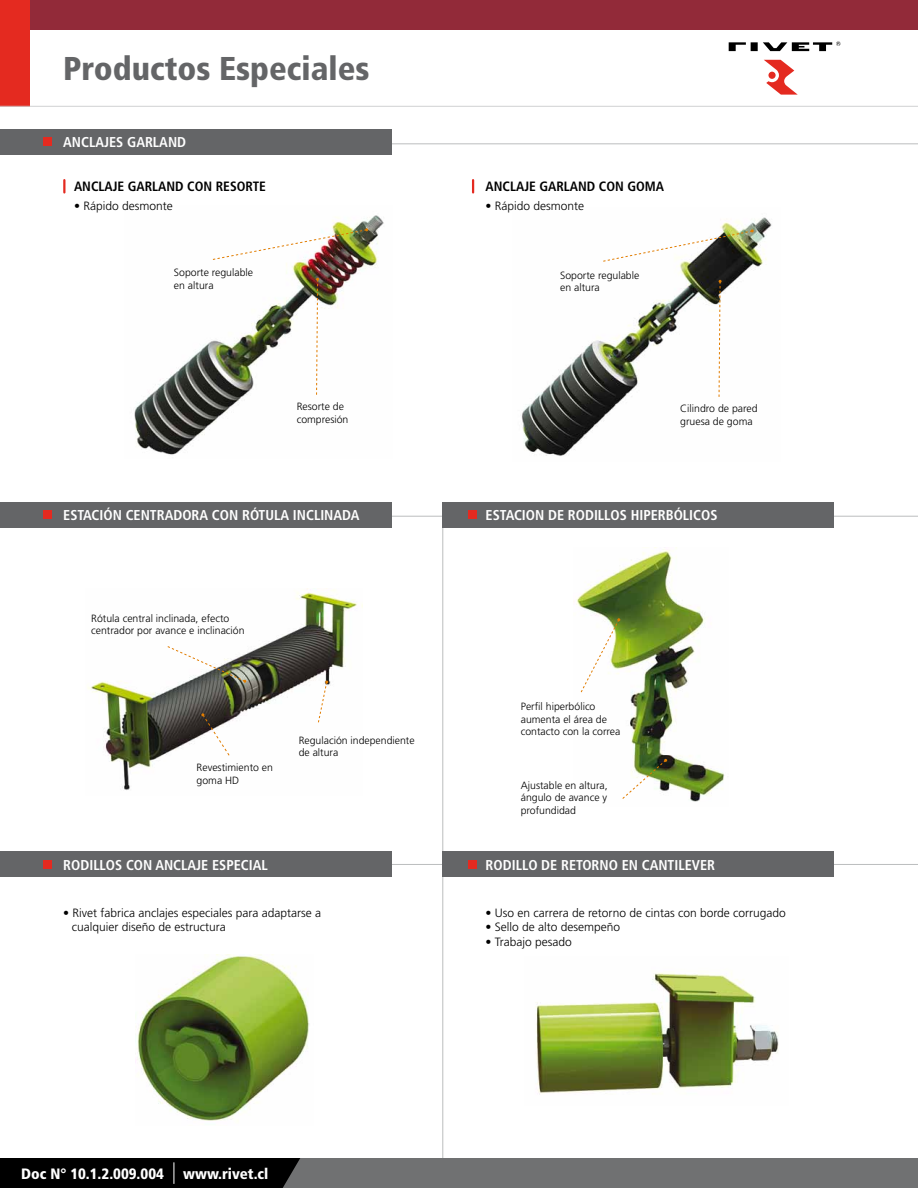
<style>
.page{position:relative;width:918px;height:1188px;background:#fff}
.page>*{position:absolute;margin:0;border:0;box-sizing:border-box;transform-origin:0 0}
.t1{font:900 condensed 33px "Frutiger LT Std";color:#646567}
.t2{font:900 condensed 15px "Frutiger LT Std";color:#fff}
.t3{font:700 condensed 14.25px "Frutiger LT Std";color:#fff}
.t4{font:700 condensed 13.5px "Frutiger LT Std";color:#000}
.t5{font:300 12px/14.4px "Frutiger LT Std";color:#000}
.t6{font:300 10.5px/12.6px "Frutiger LT Std";color:#000}
</style>
<div class="page">
<img style="left:521px;top:217px;width:251px;height:239px">
<img style="left:134px;top:215px;width:250px;height:240px">
<img style="left:88px;top:590px;width:274px;height:200px">
<img style="left:577px;top:549px;width:147px;height:253px">
<hr style="left:0;top:864px;width:918px;height:1px;background:#bbbdbe">
<div style="left:0;top:852px;width:391px;height:25px;background:#646567"></div>
<hr style="left:0;top:516px;width:918px;height:1px;background:#bbbdbe">
<hr style="left:442px;top:516px;width:1px;height:672px;background:#bbbdbe">
<div style="left:0;top:502px;width:391px;height:26px;background:#646567"></div>
<img style="left:212px;top:228px;width:156px;height:32px">
<svg style="left:316px;top:278px;width:3px;height:117px"></svg>
<svg style="left:718px;top:280px;width:4px;height:118px"></svg>
<svg style="left:602px;top:229px;width:152px;height:33px"></svg>
<hr style="left:0;top:143px;width:918px;height:1px;background:#bbbdbe">
<div style="left:0;top:1158px;width:918px;height:30px;background:#707172"></div>
<div style="left:0;top:0;width:918px;height:30px;background:#922a39"></div>
<svg style="left:764px;top:60px;width:34px;height:35px"></svg>
<div style="left:751px;top:42px;width:7px;height:9px;background:#000"></div>
<svg style="left:729px;top:42px;width:17px;height:9px"></svg>
<svg style="left:763px;top:41px;width:77px;height:10px"></svg>
<div style="left:44px;top:511px;width:8px;height:8px;background:#e42a20"></div>
<div style="left:44px;top:860px;width:8px;height:9px;background:#e42a20"></div>
<div style="left:0;top:129px;width:391px;height:26px;background:#646567"></div>
<div style="left:44px;top:138px;width:8px;height:8px;background:#e42a20"></div>
<svg style="left:167px;top:646px;width:79px;height:37px"></svg>
<svg style="left:318px;top:681px;width:10px;height:42px"></svg>
<svg style="left:201px;top:713px;width:29px;height:43px"></svg>
<svg style="left:63px;top:180px;width:2px;height:12px"></svg>
<svg style="left:472px;top:180px;width:2px;height:12px"></svg>
<svg style="left:622px;top:759px;width:45px;height:41px"></svg>
<svg style="left:580px;top:618px;width:40px;height:75px"></svg>
<div style="left:0;top:1158px;width:300px;height:30px;background:#000"></div>
<img style="left:135px;top:954px;width:174px;height:167px">
<img style="left:536px;top:973px;width:243px;height:121px">
<div style="left:442px;top:502px;width:392px;height:26px;background:#646567"></div>
<div style="left:468px;top:511px;width:9px;height:8px;background:#e42a20"></div>
<div style="left:442px;top:852px;width:392px;height:25px;background:#646567"></div>
<div style="left:468px;top:860px;width:9px;height:9px;background:#e42a20"></div>
<div style="left:0;top:0;width:30px;height:106px;background:#e42a20"></div>
<hr style="left:0;top:106px;width:918px;height:1px;background:#d0d1d2">
<h1 class="t1" style="left:63px;top:49px;width:308px">Productos Especiales</h1>
<h3 class="t3" style="left:63px;top:134px;width:124px">ANCLAJES GARLAND</h3>
<p class="t4" style="left:74px;top:179px;width:193px">ANCLAJE GARLAND CON RESORTE</p>
<p class="t4" style="left:486px;top:179px;width:180px">ANCLAJE GARLAND CON GOMA</p>
<p class="t5" style="left:74px;top:199px;width:100px">• Rápido desmonte</p>
<p class="t5" style="left:486px;top:199px;width:100px">• Rápido desmonte</p>
<p class="t6" style="left:174px;top:267px;width:81px">Soporte regulable en altura</p>
<p class="t6" style="left:297px;top:400px;width:53px">Resorte de compresión</p>
<h3 class="t3" style="left:63px;top:507px;width:298px">ESTACIÓN CENTRADORA CON RÓTULA INCLINADA</h3>
<p class="t6" style="left:91px;top:612px;width:155px">Rótula central inclinada, efecto centrador por avance e inclinación</p>
<p class="t6" style="left:197px;top:762px;width:78px">Revestimiento en goma HD</p>
<p class="t6" style="left:299px;top:734px;width:118px">Regulación independiente de altura</p>
<h3 class="t3" style="left:63px;top:856px;width:206px">RODILLOS CON ANCLAJE ESPECIAL</h3>
<p class="t5" style="left:72px;top:906px;width:251px;text-indent:-9px">• Rivet fabrica anclajes especiales para adaptarse a cualquier diseño de estructura</p>
<p class="t6" style="left:560px;top:269px;width:81px">Soporte regulable en altura</p>
<p class="t6" style="left:680px;top:402px;width:79px">Cilindro de pared gruesa de goma</p>
<h3 class="t3" style="left:486px;top:507px;width:233px">ESTACION DE RODILLOS HIPERBÓLICOS</h3>
<p class="t6" style="left:521px;top:700px;width:101px">Perfil hiperbólico aumenta el área de contacto con la correa</p>
<p class="t6" style="left:521px;top:779px;width:88px;text-align:justify">Ajustable en altura, ángulo de avance y profundidad</p>
<h3 class="t3" style="left:486px;top:856px;width:231px">RODILLO DE RETORNO EN CANTILEVER</h3>
<p class="t5" style="left:486px;top:906px;width:302px">• Uso en carrera de retorno de cintas con borde corrugado</p>
<p class="t5" style="left:486px;top:920px;width:136px">• Sello de alto desempeño</p>
<p class="t5" style="left:486px;top:935px;width:88px">• Trabajo pesado</p>
<h2 class="t2" style="left:21px;top:1164px;width:144px">Doc N° 10.1.2.009.004</h2>
<h2 class="t2" style="left:183px;top:1164px;width:87px">www.rivet.cl</h2>
</div>
